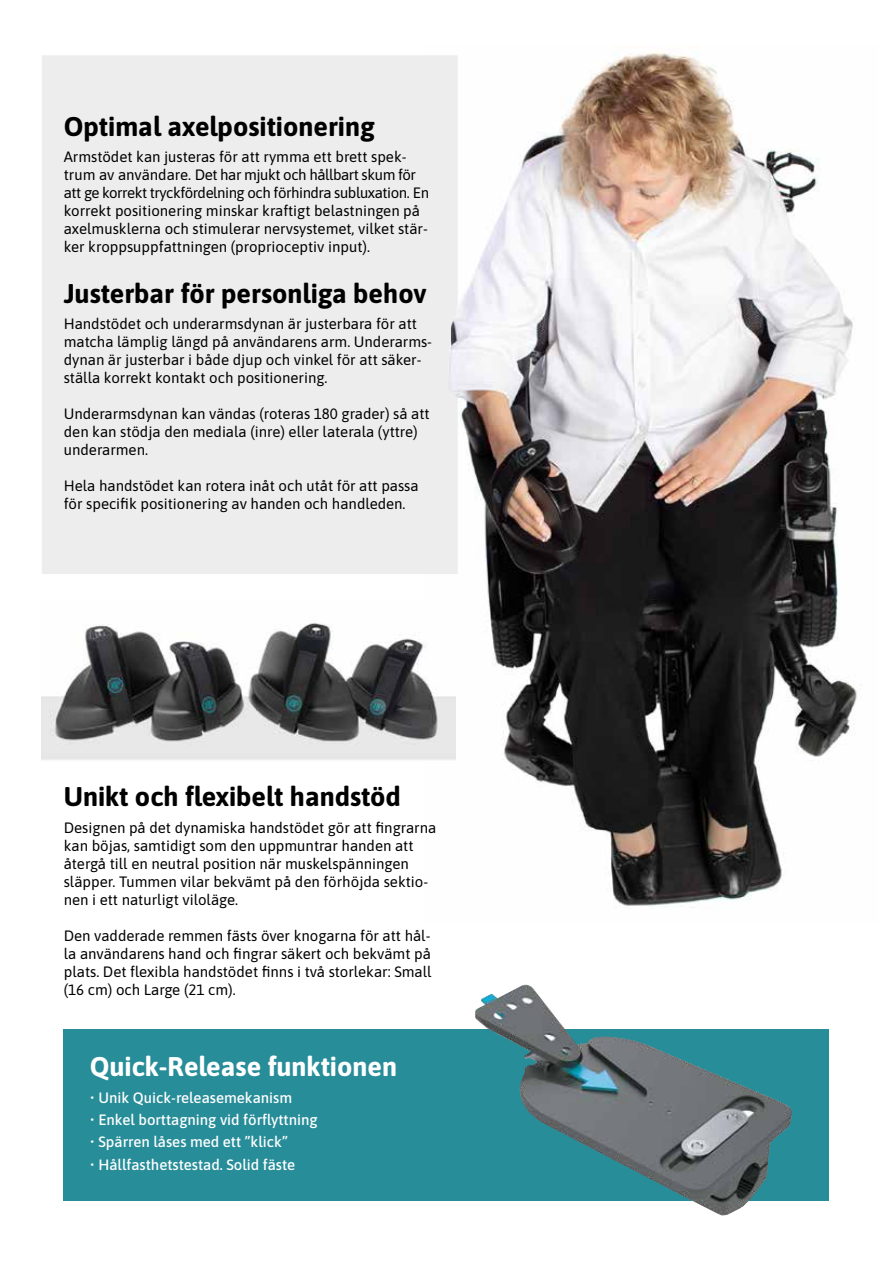
<style>
.page{position:relative;width:893px;height:1263px;background:#fff}
.page>*{position:absolute;margin:0;border:0;box-sizing:border-box;transform-origin:0 0}
.t1{font:700 27px "Asap";color:#000}
.t2{font:700 27px "Asap";color:#fff}
.t3{font:15px/18px "Asap";color:#000}
.t4{font:500 15px "Asap";color:#fff}
</style>
<div class="page">
<img style="left:455px;top:52px;width:402px;height:856px">
<div style="left:64px;top:1029px;width:765px;height:172px;background:#278d99"></div>
<img style="left:475px;top:985px;width:317px;height:231px">
<img style="left:42px;top:622px;width:413px;height:138px">
<div style="left:42px;top:55px;width:416px;height:519px;background:#ededed"></div>
<h1 class="t1" style="left:64px;top:108px;width:313px">Optimal axelpositionering</h1>
<p class="t3" style="left:64px;top:147px;width:367px">Armstödet kan justeras för att rymma ett brett spek&shy;trum av användare. Det har mjukt och hållbart skum för att ge korrekt tryckfördelning och förhindra subluxation. En korrekt positionering minskar kraftigt belastningen på axelmusklerna och stimulerar nervsystemet, vilket stär&shy;ker kroppsuppfattningen (proprioceptiv input).</p>
<h1 class="t1" style="left:64px;top:274px;width:364px">Justerbar för personliga behov</h1>
<p class="t3" style="left:64px;top:314px;width:370px">Handstödet och underarmsdynan är justerbara för att matcha lämplig längd på användarens arm. Underarms&shy;dynan är justerbar i både djup och vinkel för att säker&shy;ställa korrekt kontakt och positionering.</p>
<p class="t3" style="left:64px;top:404px;width:367px">Underarmsdynan kan vändas (roteras 180 grader) så att den kan stödja den mediala (inre) eller laterala (yttre) underarmen.</p>
<p class="t3" style="left:64px;top:476px;width:356px">Hela handstödet kan rotera inåt och utåt för att passa för specifik positionering av handen och handleden.</p>
<h1 class="t1" style="left:64px;top:778px;width:339px">Unikt och flexibelt handstöd</h1>
<p class="t3" style="left:64px;top:817px;width:374px">Designen på det dynamiska handstödet gör att fingrarna kan böjas, samtidigt som den uppmuntrar handen att återgå till en neutral position när muskelspänningen släpper. Tummen vilar bekvämt på den förhöjda sektio&shy;nen i ett naturligt viloläge.</p>
<p class="t3" style="left:64px;top:925px;width:369px;text-align:justify">Den vadderade remmen fästs över knogarna för att hål&shy;la användarens hand och fingrar säkert och bekvämt på plats. Det flexibla handstödet finns i två storlekar: Small (16 cm) och Large (21 cm).</p>
<h1 class="t2" style="left:90px;top:1048px;width:309px">Quick-Release funktionen</h1>
<p class="t4" style="left:90px;top:1087px;width:204px">• Unik Quick-releasemekanism</p>
<p class="t4" style="left:90px;top:1109px;width:229px">• Enkel borttagning vid förflyttning</p>
<p class="t4" style="left:90px;top:1132px;width:200px">• Spärren låses med ett ”klick”</p>
<p class="t4" style="left:90px;top:1154px;width:207px">• Hållfasthetstestad. Solid fäste</p>
</div>
